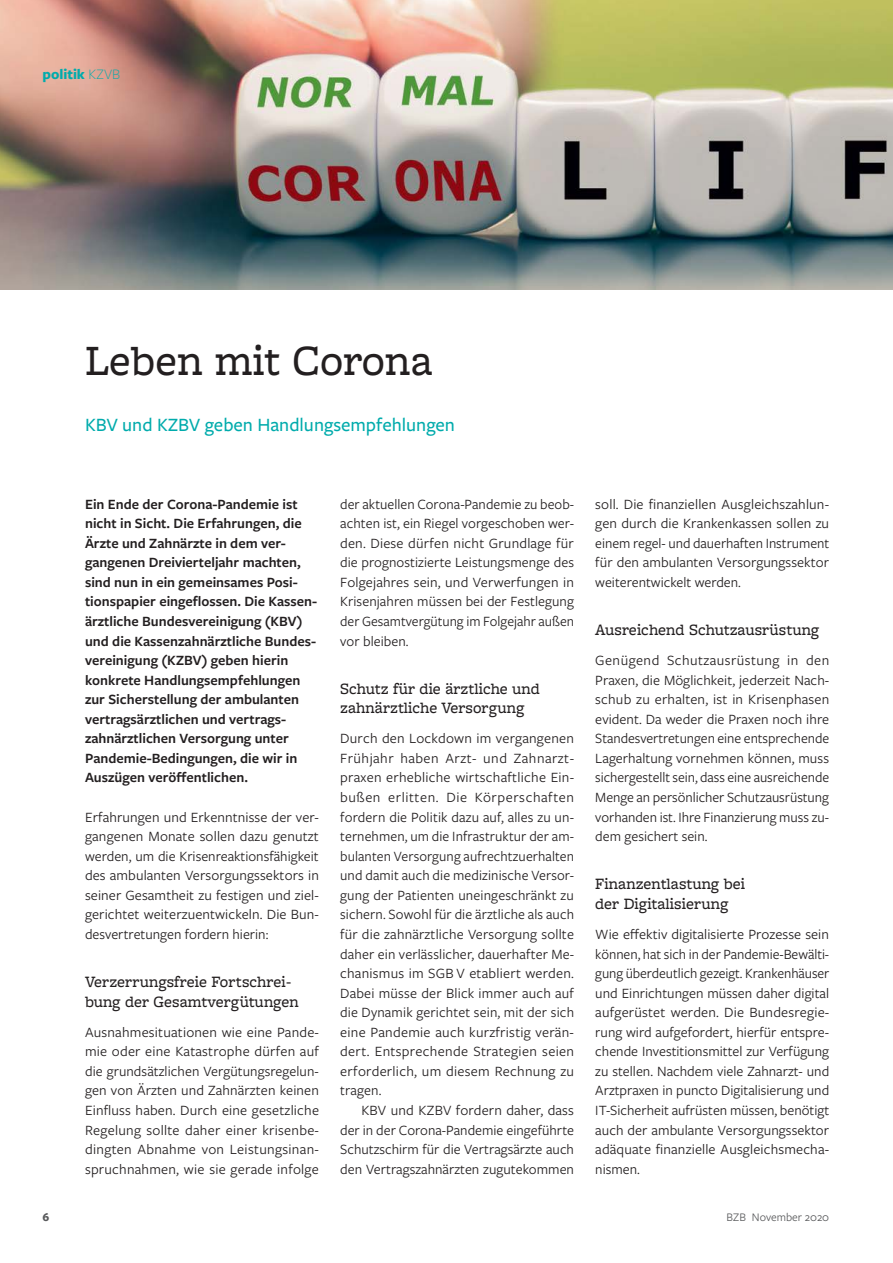
<style>
.page{position:relative;width:893px;height:1263px;background:#fff}
.page>*{position:absolute;margin:0;border:0;box-sizing:border-box;transform-origin:0 0}
.t1{font:500 45px "Freight Macro Pro";color:#231f20}
.t2{font:500 19.5px "Freight Sans Pro";color:#00abac}
.t3{font:500 16.5px/19.5px "Freight Macro Pro";color:#231f20}
.t4{font:700 15px "Freight Sans Pro";color:#00abac}
.t5{font:14.7px/19.5px "Freight Sans Pro";color:#231f20;text-align:justify}
.t6{font:600 14.7px/19.5px "Freight Sans Pro";color:#231f20}
.t7{font:12px "Freight Sans Pro";color:#58595b}
.t8{font:700 12px "Freight Sans Pro";color:#58595b}
.s1{font-weight:300}
</style>
<div class="page">
<img style="left:0;top:0;width:893px;height:289px">
<p class="t4" style="left:43px;top:69px;width:79px">politik <span class="s1">KZVB</span></p>
<h1 class="t1" style="left:85px;top:347px;width:349px">Leben mit Corona</h1>
<h2 class="t2" style="left:85px;top:418px;width:371px">KBV und KZBV geben Handlungsempfehlungen</h2>
<p class="t6" style="left:85px;top:496px;width:234px">Ein Ende der Corona-Pandemie ist nicht in Sicht. Die Erfahrungen, die Ärzte und Zahnärzte in dem ver&shy;gangenen Dreivierteljahr machten, sind nun in ein gemeinsames Posi&shy;tionspapier eingeflossen. Die Kassen&shy;ärztliche Bundesvereinigung (KBV) und die Kassenzahnärztliche Bundes&shy;vereinigung (KZBV) geben hierin konkrete Handlungsempfehlungen zur Sicherstellung der ambulanten vertragsärztlichen und vertrags&shy;zahnärztlichen Versorgung unter Pandemie-Bedingungen, die wir in Auszügen veröffentlichen.</p>
<p class="t5" style="left:85px;top:809px;width:235px">Erfahrungen und Erkenntnisse der ver&shy;gangenen Monate sollen dazu genutzt werden, um die Krisenreaktionsfähigkeit des ambulanten Versorgungssektors in seiner Gesamtheit zu festigen und ziel&shy;gerichtet weiterzuentwickeln. Die Bun&shy;desvertretungen fordern hierin:</p>
<p class="t3" style="left:85px;top:974px;width:215px">Verzerrungsfreie Fortschrei&shy;bung der Gesamtvergütungen</p>
<p class="t5" style="left:85px;top:1024px;width:235px">Ausnahmesituationen wie eine Pande&shy;mie oder eine Katastrophe dürfen auf die grundsätzlichen Vergütungsregelun&shy;gen von Ärzten und Zahnärzten keinen Einfluss haben. Durch eine gesetzliche Regelung sollte daher einer krisenbe&shy;dingten Abnahme von Leistungsinan&shy;spruchnahmen, wie sie gerade infolge</p>
<p class="t5" style="left:340px;top:496px;width:235px">der aktuellen Corona-Pandemie zu beob&shy;achten ist, ein Riegel vorgeschoben wer&shy;den. Diese dürfen nicht Grundlage für die prognostizierte Leistungsmenge des Folgejahres sein, und Verwerfungen in Krisenjahren müssen bei der Festlegung der Gesamtvergütung im Folgejahr außen vor bleiben.</p>
<p class="t3" style="left:340px;top:681px;width:201px">Schutz für die ärztliche und zahnärztliche Versorgung</p>
<p class="t5" style="left:340px;top:730px;width:235px">Durch den Lockdown im vergangenen Frühjahr haben Arzt- und Zahnarzt - praxen erhebliche wirtschaftliche Ein&shy;bußen erlitten. Die Körperschaften fordern die Politik dazu auf, alles zu un&shy;ternehmen, um die Infrastruktur der am&shy;bulanten Versorgung aufrechtzuerhalten und damit auch die medizinische Versor&shy;gung der Patienten uneingeschränkt zu sichern. Sowohl für die ärztliche als auch für die zahnärzt liche Versorgung sollte daher ein verlässlicher, dauerhafter Me&shy;chanismus im SGB V eta bliert werden.<br>Dabei müsse der Blick immer auch auf die Dynamik gerichtet sein, mit der sich eine Pandemie auch kurzfristig verän&shy;dert. Entsprechende Strategien seien erforderlich, um diesem Rechnung zu tragen.</p>
<p class="t5" style="left:340px;top:1102px;width:235px;text-indent:21px">KBV und KZBV fordern daher, dass der in der Corona-Pandemie eingeführte Schutzschirm für die Vertragsärzte auch den Vertragszahnärzten zugutekommen</p>
<p class="t5" style="left:595px;top:496px;width:236px">soll. Die finanziellen Ausgleichszahlun&shy;gen durch die Krankenkassen sollen zu einem regel- und dauerhaften Instrument für den ambulanten Versorgungssektor weiter entwickelt werden.</p>
<p class="t3" style="left:595px;top:622px;width:225px">Ausreichend Schutzausrüstung</p>
<p class="t5" style="left:595px;top:652px;width:235px">Genügend Schutzausrüstung in den Praxen, die Möglichkeit, jederzeit Nach&shy;schub zu erhalten, ist in Krisenphasen evident. Da weder die Praxen noch ihre Standes vertretungen eine entsprechende Lager haltung vornehmen können, muss sichergestellt sein, dass eine ausreichende Menge an persönlicher Schutzausrüstung vorhanden ist. Ihre Finanzierung muss zu&shy;dem gesichert sein.</p>
<p class="t3" style="left:595px;top:876px;width:152px">Finanzentlastung bei der Digitalisierung</p>
<p class="t5" style="left:595px;top:926px;width:236px">Wie effektiv digitalisierte Prozesse sein können, hat sich in der Pandemie-Bewälti&shy;gung überdeutlich gezeigt. Krankenhäuser und Einrichtungen müssen daher digital aufgerüstet werden. Die Bundesregie&shy;rung wird aufgefordert, hierfür entspre&shy;chende Investitionsmittel zur Verfügung zu stellen. Nachdem viele Zahnarzt- und Arztpraxen in puncto Digitalisierung und IT-Sicherheit aufrüsten müssen, benötigt auch der ambulante Versorgungssektor adäquate finanzielle Ausgleichsmecha&shy;nismen.</p>
<p class="t8" style="left:43px;top:1213px;width:8px">6</p>
<p class="t7" style="left:727px;top:1213px;width:104px">BZB November 2020</p>
</div>
